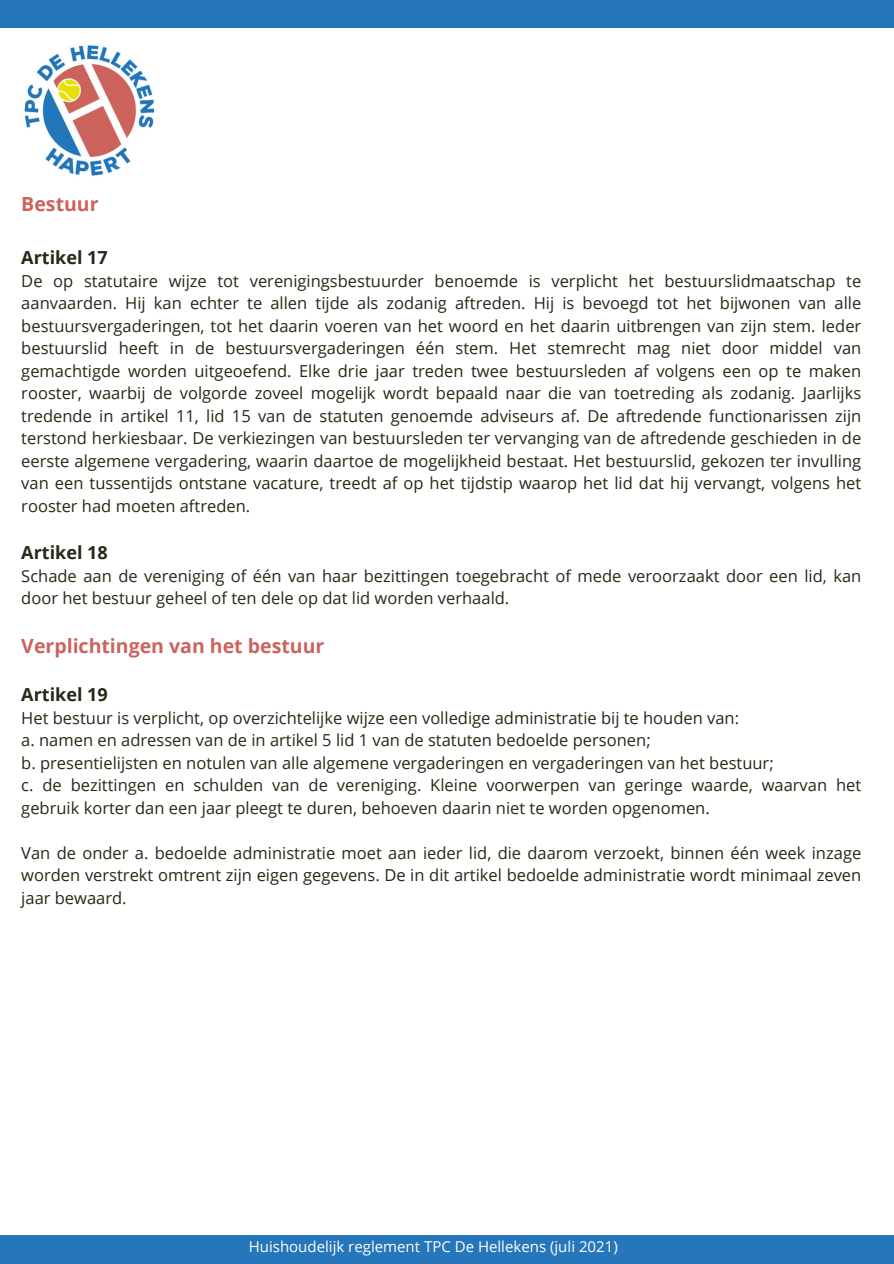
<style>
.page{position:relative;width:894px;height:1264px;background:#fff}
.page>*{position:absolute;margin:0;border:0;box-sizing:border-box;transform-origin:0 0}
.t1{font:700 19.5px "Open Sans";color:#cc635d}
.t2{font:700 18px "Open Sans";color:#272815}
.t3{font:16.5px/22.5px "Open Sans";color:#272815;text-align:justify}
.t4{font:15px "Open Sans";color:#fefefe}
</style>
<div class="page">
<div style="left:0;top:0;width:893px;height:27px;background:#2576ba"></div>
<div style="left:0;top:1235px;width:893px;height:28px;background:#2576ba"></div>
<img style="left:24px;top:45px;width:131px;height:131px">
<p class="t1" style="left:21px;top:190px;width:79px">Bestuur</p>
<p class="t2" style="left:21px;top:245px;width:88px">Artikel 17</p>
<h1 class="t3" style="left:21px;top:269px;width:841px">De op statutaire wijze tot verenigingsbestuurder benoemde is verplicht het bestuurslidmaatschap te aanvaarden. Hij kan echter te allen tijde als zodanig aftreden. Hij is bevoegd tot het bijwonen van alle bestuursvergaderingen, tot het daarin voeren van het woord en het daarin uitbrengen van zijn stem. Ieder bestuurslid heeft in de bestuursvergaderingen één stem. Het stemrecht mag niet door middel van gemachtigde worden uitgeoefend. Elke drie jaar treden twee bestuursleden af volgens een op te maken rooster, waarbij de volgorde zoveel mogelijk wordt bepaald naar die van toetreding als zodanig. Jaarlijks tredende in artikel 11, lid 15 van de statuten genoemde adviseurs af. De aftredende functionarissen zijn terstond herkiesbaar. De verkiezingen van bestuursleden ter vervanging van de aftredende geschieden in de eerste algemene vergadering, waarin daartoe de mogelijkheid bestaat. Het bestuurslid, gekozen ter invulling van een tussentijds ontstane vacature, treedt af op het tijdstip waarop het lid dat hij vervangt, volgens het rooster had moeten aftreden.</h1>
<p class="t2" style="left:21px;top:540px;width:88px">Artikel 18</p>
<p class="t3" style="left:21px;top:564px;width:841px">Schade aan de vereniging of één van haar bezittingen toegebracht of mede veroorzaakt door een lid, kan door het bestuur geheel of ten dele op dat lid worden verhaald.</p>
<p class="t1" style="left:21px;top:631px;width:304px">Verplichtingen van het bestuur</p>
<p class="t2" style="left:21px;top:681px;width:88px">Artikel 19</p>
<h1 class="t3" style="left:21px;top:706px;width:719px">Het bestuur is verplicht, op overzichtelijke wijze een volledige administratie bij te houden van:</h1>
<p class="t3" style="left:21px;top:728px;width:630px">a. namen en adressen van de in artikel 5 lid 1 van de statuten bedoelde personen;</p>
<p class="t3" style="left:21px;top:751px;width:753px">b. presentielijsten en notulen van alle algemene vergaderingen en vergaderingen van het bestuur;</p>
<p class="t3" style="left:21px;top:773px;width:841px">c. de bezittingen en schulden van de vereniging. Kleine voorwerpen van geringe waarde, waarvan het gebruik korter dan een jaar pleegt te duren, behoeven daarin niet te worden opgenomen.</p>
<p class="t3" style="left:21px;top:841px;width:841px">Van de onder a. bedoelde administratie moet aan ieder lid, die daarom verzoekt, binnen één week inzage worden verstrekt omtrent zijn eigen gegevens. De in dit artikel bedoelde administratie wordt minimaal zeven jaar bewaard.</p>
<p class="t4" style="left:249px;top:1235px;width:370px">Huishoudelijk reglement TPC De Hellekens (juli 2021)</p>
</div>
